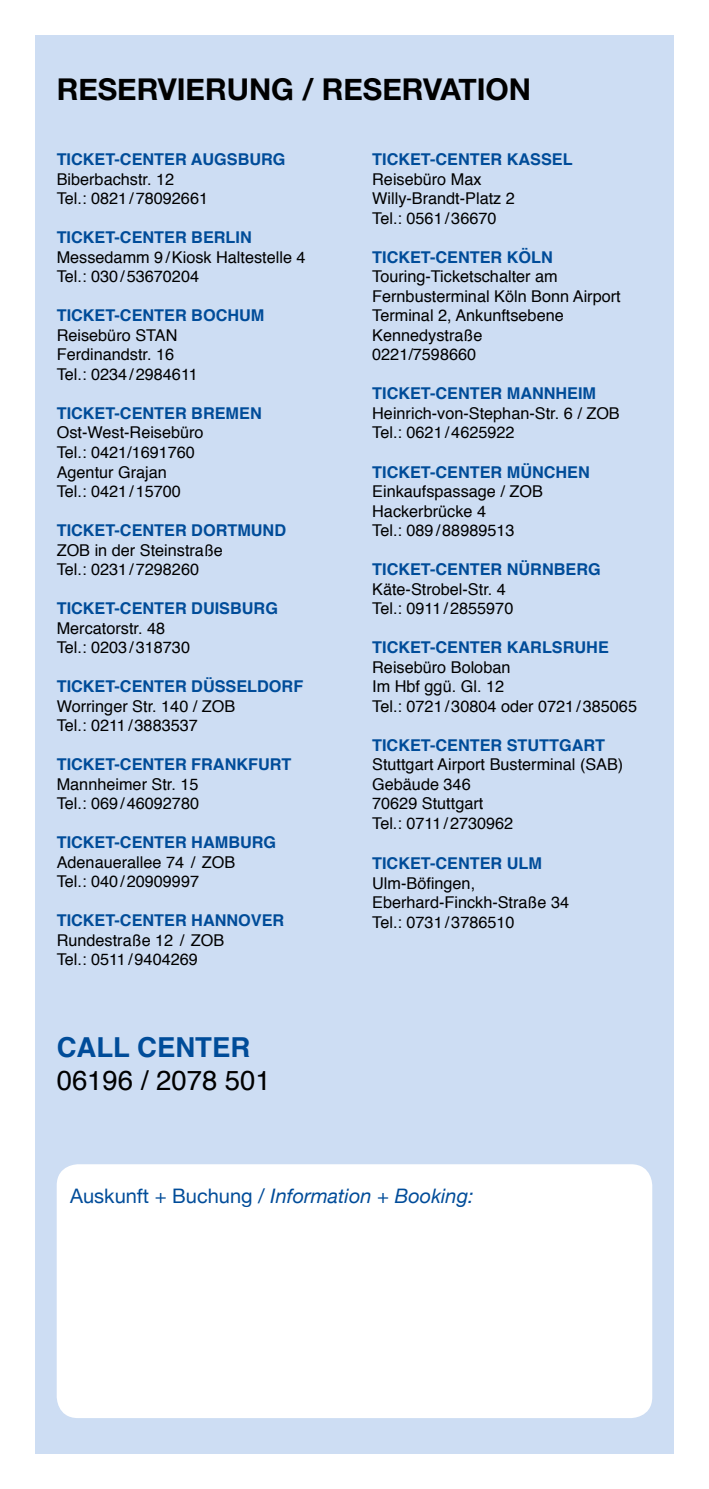
<style>
.page{position:relative;width:709px;height:1489px;background:#fff}
.page>*{position:absolute;margin:0;border:0;box-sizing:border-box;transform-origin:0 0}
.t1{font:700 30px "Helvetica Neue";color:#000}
.t2{font:27.5px "Helvetica";color:#000}
.t3{font:700 27.5px "Helvetica";color:#004c99}
.t4{font:italic 20px "Helvetica Neue";color:#004c99}
.t5{font:16.25px/19.5px "Helvetica";color:#000}
.t6{font:700 16.25px "Helvetica";color:#004c99}
.s1{font-style:normal}
</style>
<div class="page">
<div style="left:35px;top:35px;width:638px;height:1418px;background:#cdddf3"></div>
<div style="left:57px;top:1164px;width:595px;height:253px;background:#fff;border-radius:21px"></div>
<h1 class="t1" style="left:57px;top:66px;width:476px">RESERVIERUNG / RESERVATION</h1>
<p class="t6" style="left:57px;top:146px;width:230px">TICKET-CENTER AUGSBURG</p>
<p class="t5" style="left:57px;top:170px;width:153px">Biberbachstr. 12<br>Tel.: 0821/78092661</p>
<p class="t6" style="left:57px;top:224px;width:197px">TICKET-CENTER BERLIN</p>
<p class="t5" style="left:57px;top:248px;width:250px">Messedamm 9/Kiosk Haltestelle 4<br>Tel.: 030/53670204</p>
<p class="t6" style="left:57px;top:302px;width:209px">TICKET-CENTER BOCHUM</p>
<p class="t5" style="left:57px;top:326px;width:143px">Reisebüro STAN<br>Ferdinandstr. 16<br>Tel.: 0234/2984611</p>
<p class="t6" style="left:57px;top:400px;width:206px">TICKET-CENTER BREMEN</p>
<p class="t5" style="left:57px;top:423px;width:148px">Ost-West-Reisebüro<br>Tel.: 0421/1691760<br>Agentur Grajan<br>Tel.: 0421/15700</p>
<p class="t6" style="left:57px;top:517px;width:231px">TICKET-CENTER DORTMUND</p>
<p class="t5" style="left:57px;top:540px;width:168px">ZOB in der Steinstraße<br>Tel.: 0231/7298260</p>
<p class="t6" style="left:57px;top:595px;width:223px">TICKET-CENTER DUISBURG</p>
<p class="t5" style="left:57px;top:618px;width:135px">Mercatorstr. 48<br>Tel.: 0203/318730</p>
<p class="t6" style="left:57px;top:673px;width:248px">TICKET-CENTER DÜSSELDORF</p>
<p class="t5" style="left:57px;top:696px;width:180px">Worringer Str. 140 / ZOB<br>Tel.: 0211/3883537</p>
<p class="t6" style="left:57px;top:751px;width:236px">TICKET-CENTER FRANKFURT</p>
<p class="t5" style="left:57px;top:774px;width:144px">Mannheimer Str. 15<br>Tel.: 069/46092780</p>
<p class="t6" style="left:57px;top:829px;width:221px">TICKET-CENTER HAMBURG</p>
<p class="t5" style="left:57px;top:852px;width:180px">Adenauerallee 74 / ZOB<br>Tel.: 040/20909997</p>
<p class="t6" style="left:57px;top:907px;width:229px">TICKET-CENTER HANNOVER</p>
<p class="t5" style="left:57px;top:930px;width:169px">Rundestraße 12 / ZOB<br>Tel.: 0511/9404269</p>
<h2 class="t3" style="left:57px;top:1024px;width:195px">CALL CENTER</h2>
<h2 class="t2" style="left:57px;top:1058px;width:216px">06196 / 2078 501</h2>
<p class="t6" style="left:372px;top:146px;width:202px">TICKET-CENTER KASSEL</p>
<p class="t5" style="left:372px;top:170px;width:144px">Reisebüro Max<br>Willy-Brandt-Platz 2<br>Tel.: 0561/36670</p>
<p class="t6" style="left:372px;top:244px;width:182px">TICKET-CENTER KÖLN</p>
<p class="t5" style="left:372px;top:267px;width:250px">Touring-Ticketschalter am<br>Fernbusterminal Köln Bonn Airport<br>Terminal 2, Ankunftsebene<br>Kennedystraße<br>0221/7598660</p>
<p class="t6" style="left:372px;top:380px;width:225px">TICKET-CENTER MANNHEIM</p>
<p class="t5" style="left:372px;top:404px;width:249px">Heinrich-von-Stephan-Str. 6 / ZOB<br>Tel.: 0621/4625922</p>
<p class="t6" style="left:372px;top:458px;width:219px">TICKET-CENTER MÜNCHEN</p>
<p class="t5" style="left:372px;top:482px;width:172px">Einkaufspassage / ZOB<br>Hackerbrücke 4<br>Tel.: 089/88989513</p>
<p class="t6" style="left:372px;top:556px;width:230px">TICKET-CENTER NÜRNBERG</p>
<p class="t5" style="left:372px;top:579px;width:143px">Käte-Strobel-Str. 4<br>Tel.: 0911/2855970</p>
<p class="t6" style="left:372px;top:634px;width:238px">TICKET-CENTER KARLSRUHE</p>
<p class="t5" style="left:372px;top:657px;width:266px">Reisebüro Boloban<br>Im Hbf ggü. Gl. 12<br>Tel.: 0721/30804 oder 0721/385065</p>
<p class="t6" style="left:372px;top:731px;width:234px">TICKET-CENTER STUTTGART</p>
<p class="t5" style="left:372px;top:755px;width:253px">Stuttgart Airport Busterminal (SAB)<br>Gebäude 346<br>70629 Stuttgart<br>Tel.: 0711/2730962</p>
<p class="t6" style="left:372px;top:850px;width:171px">TICKET-CENTER ULM</p>
<p class="t5" style="left:372px;top:873px;width:198px">Ulm-Böfingen,<br>Eberhard-Finckh-Straße 34<br>Tel.: 0731/3786510</p>
<p class="t4" style="left:70px;top:1181px;width:405px"><span class="s1">Auskunft + Buchung /</span> Information + Booking:</p>
</div>
